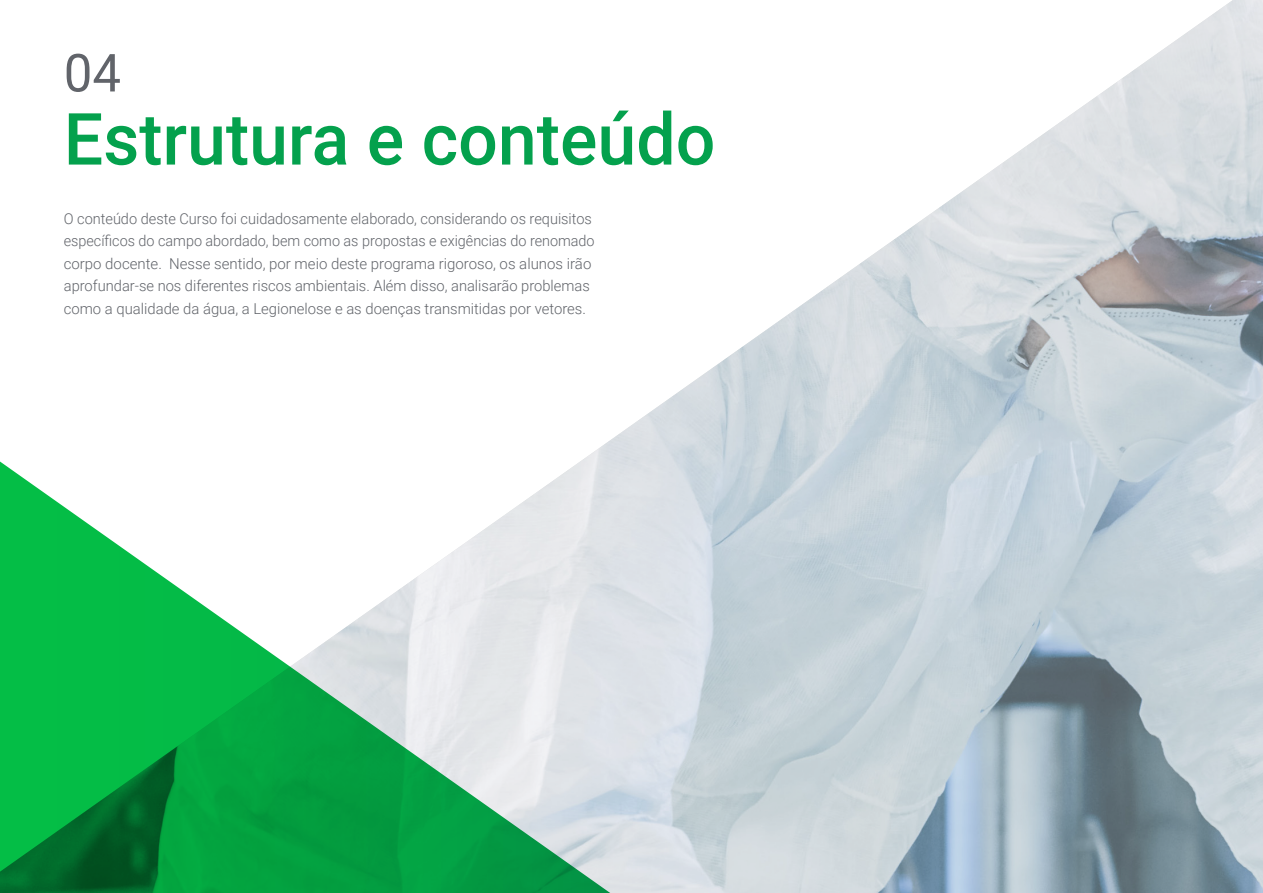
<style>
.page{position:relative;width:1263px;height:893px;background:#fff}
.page>*{position:absolute;margin:0;border:0;box-sizing:border-box;transform-origin:0 0}
.t1{font:500 72px "Roboto";color:#04a14d}
.t2{font:52.5px "Roboto";color:#61646a}
.t3{font:300 15px/22.5px "Roboto";color:#61646a}
</style>
<div class="page">
<img style="left:602px;top:0;width:661px;height:893px">
<svg style="left:0;top:446px;width:640px;height:447px"></svg>
<h2 class="t2" style="left:64px;top:36px;width:59px">04</h2>
<h1 class="t1" style="left:64px;top:89px;width:653px">Estrutura e conteúdo</h1>
<p class="t3" style="left:64px;top:207px;width:532px">O conteúdo deste Curso foi cuidadosamente elaborado, considerando os requisitos específicos do campo abordado, bem como as propostas e exigências do renomado corpo docente. Nesse sentido, por meio deste programa rigoroso, os alunos irão aprofundar-se nos diferentes riscos ambientais. Além disso, analisarão problemas como a qualidade da água, a Legionelose e as doenças transmitidas por vetores.</p>
</div>
